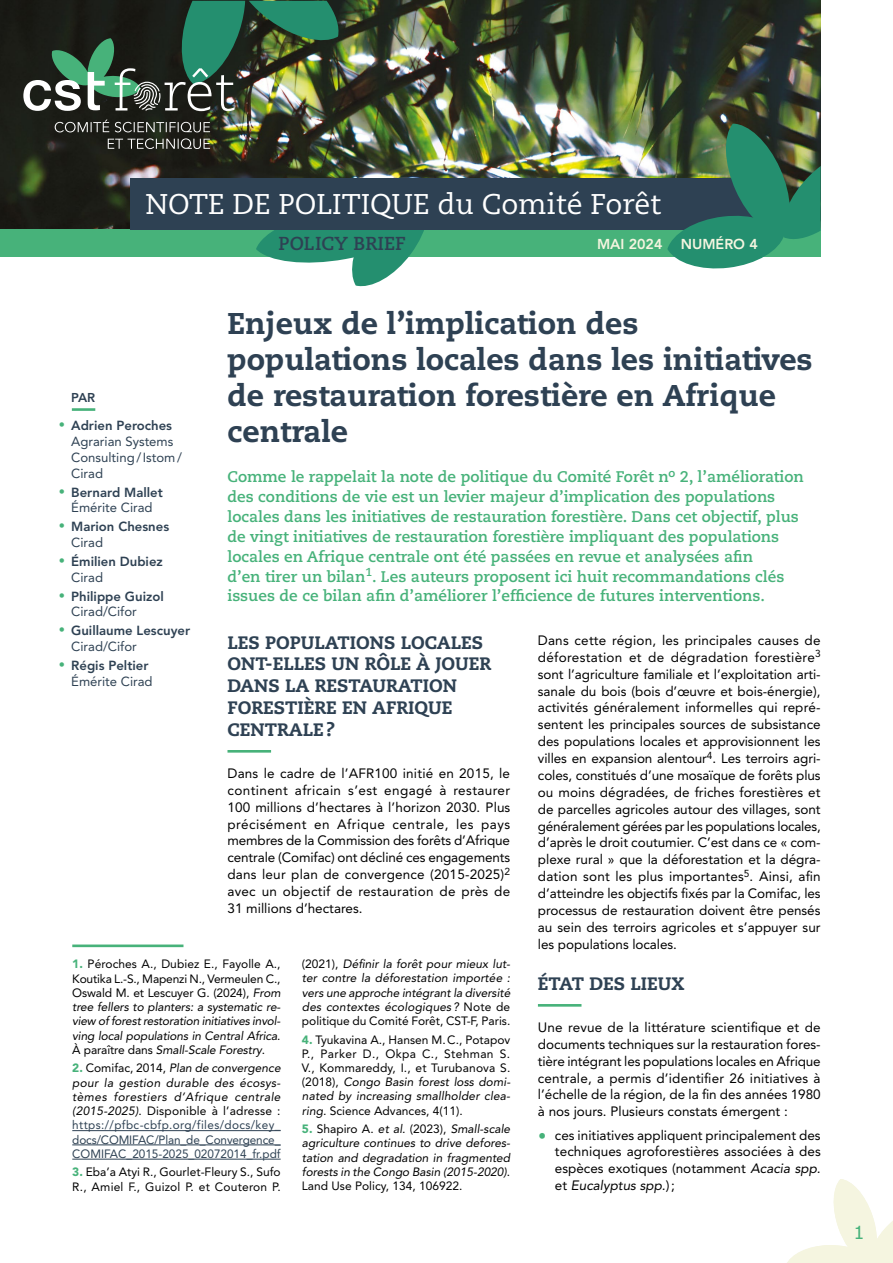
<style>
.page{position:relative;width:893px;height:1263px;background:#fff}
.page>*{position:absolute;margin:0;border:0;box-sizing:border-box;transform-origin:0 0}
.t1{font:800 30px/36px "Caecilia LT Std";color:#2e4153}
.t2{font:28.5px "Caecilia LT Std";color:#fff}
.t3{font:700 18.75px "Caecilia LT Std";color:#2e4153}
.t4{font:800 18px/21.8px "Caecilia LT Std";color:#2e4153}
.t5{font:18px "Verdana";color:#47b27a}
.t6{font:700 15.3px/20px "Caecilia LT Std";color:#47b27a}
.t7{font:800 14.25px "Avenir LT Std";color:#f5f5e0}
.t8{font:13.5px/17px "Avenir LT Std";color:#000;text-align:justify}
.t9{font:800 13.2px/15.8px "Avenir LT Std";color:#2e4153}
.t10{font:13.2px/15.8px "Avenir LT Std";color:#2e4153}
.t11{font:800 12.75px "Avenir LT Std";color:#2e4153}
.t12{font:italic 12px/14.2px "Avenir LT Std";letter-spacing:-.005em;color:#000;text-align:justify}
.t13{font:12px/14.2px "Avenir LT Std";letter-spacing:.015em;color:#000}
.t14{font:12px/14.2px "Avenir LT Std";color:#2e4153;text-align:justify}
.s1{color:#47b27a}
.s2{font-weight:800}
.s3{font-weight:400}
.s4{font-style:italic}
.s5{font-style:normal}
.s6{font-weight:900;color:#47b27a}
.s7{font-weight:900;font-style:normal;color:#47b27a}
.s8{color:#000}
.s9{font-style:italic;color:#000}
</style>
<div class="page">
<img style="left:0;top:0;width:820px;height:230px">
<div style="left:0;top:230px;width:821px;height:27px;background:#47b27a"></div>
<hr style="left:72px;top:408px;width:23px;height:3px;background:#47b27a">
<hr style="left:227px;top:750px;width:44px;height:3px;background:#47b27a">
<svg style="left:108px;top:138px;width:102px;height:11px"></svg>
<svg style="left:55px;top:120px;width:155px;height:12px"></svg>
<img style="left:23px;top:1px;width:317px;height:110px">
<hr style="left:538px;top:1004px;width:43px;height:3px;background:#47b27a">
<svg style="left:256px;top:230px;width:168px;height:57px"></svg>
<div style="left:131px;top:179px;width:643px;height:51px;background:#2e4153"></div>
<img style="left:667px;top:124px;width:154px;height:145px">
<svg style="left:787px;top:1179px;width:106px;height:84px"></svg>
<hr style="left:72px;top:944px;width:111px;height:3px;background:#47b27a">
<hr style="left:72px;top:1130px;width:209px;height:1px;background:#2e4153">
<hr style="left:72px;top:1144px;width:209px;height:1px;background:#2e4153">
<hr style="left:72px;top:1159px;width:209px;height:1px;background:#2e4153">
<h2 class="t2" style="left:145px;top:187px;width:517px">NOTE DE POLITIQUE du Comité Forêt</h2>
<h3 class="t3" style="left:279px;top:232px;width:129px">POLICY BRIEF</h3>
<p class="t7" style="left:597px;top:235px;width:67px">MAI 2024</p>
<p class="t7" style="left:681px;top:235px;width:79px">NUMÉRO 4</p>
<h1 class="t1" style="left:227px;top:305px;width:587px">Enjeux de l’implication des populations locales dans les initiatives de restauration forestière en Afrique centrale</h1>
<p class="t11" style="left:71px;top:390px;width:26px">PAR</p>
<p class="t10" style="left:71px;top:418px;width:112px;text-indent:-13px"><span class="s1">•</span> <span class="s2">Adrien Peroches<br></span>Agrarian Systems<br>Consulting/Istom/<br>Cirad</p>
<p class="t9" style="left:58px;top:484px;width:106px;text-align:center"><span class="s1">•</span> Bernard Mallet<br><span class="s3">Émérite Cirad</span></p>
<p class="t9" style="left:71px;top:519px;width:99px;text-indent:-13px"><span class="s1">•</span> Marion Chesnes<br><span class="s3">Cirad</span></p>
<p class="t9" style="left:71px;top:553px;width:93px;text-indent:-13px"><span class="s1">•</span> Émilien Dubiez<br><span class="s3">Cirad</span></p>
<p class="t9" style="left:71px;top:588px;width:94px;text-indent:-13px"><span class="s1">•</span> Philippe Guizol<br><span class="s3">Cirad/Cifor</span></p>
<p class="t9" style="left:71px;top:623px;width:120px;text-indent:-13px"><span class="s1">•</span> Guillaume Lescuyer<br><span class="s3">Cirad/Cifor</span></p>
<p class="t9" style="left:71px;top:658px;width:83px;text-indent:-13px"><span class="s1">•</span> Régis Peltier<br><span class="s3">Émérite Cirad</span></p>
<p class="t6" style="left:227px;top:467px;width:578px">Comme le rappelait la note de politique du Comité Forêt n<sup>o</sup> 2, l’amélioration des conditions de vie est un levier majeur d’implication des populations locales dans les initiatives de restauration forestière. Dans cet objectif, plus de vingt initiatives de restauration forestière impliquant des populations locales en Afrique centrale ont été passées en revue et analysées afin<br>d’en tirer un bilan<sup>1</sup>. Les auteurs proposent ici huit recommandations clés issues de ce bilan afin d’améliorer l’efficience de futures interventions.</p>
<h3 class="t4" style="left:227px;top:631px;width:265px">LES POPULATIONS LOCALES<br>ONT-ELLES UN RÔLE À JOUER<br>DANS LA RESTAURATION<br>FORESTIÈRE EN AFRIQUE<br>CENTRALE?</h3>
<p class="t8" style="left:227px;top:765px;width:284px">Dans le cadre de l’AFR100 initié en 2015, le continent africain s’est engagé à restaurer 100 millions d’hectares à l’horizon 2030. Plus précisément en Afrique centrale, les pays membres de la Commission des forêts d’Afrique centrale (Comifac) ont décliné ces engagements dans leur plan de convergence (2015-2025)<sup>2 </sup>avec un objectif de restauration de près de 31 millions d’hectares.</p>
<p class="t8" style="left:538px;top:632px;width:284px">Dans cette région, les principales causes de déforestation et de dégradation forestière<sup>3 </sup>sont l’agriculture familiale et l’exploitation arti&shy;sanale du bois (bois d’œuvre et bois-énergie), activités généralement informelles qui repré&shy;sentent les principales sources de subsistance des populations locales et approvisionnent les villes en expansion alentour<sup>4</sup>. Les terroirs agri&shy;coles, constitués d’une mosaïque de forêts plus ou moins dégradées, de friches forestières et de parcelles agricoles autour des villages, sont généralement gérées par les populations locales, d’après le droit coutumier. C’est dans ce « com&shy;plexe rural » que la déforestation et la dégra&shy;dation sont les plus importantes<sup>5</sup>. Ainsi, afin d’atteindre les objectifs fixés par la Comifac, les processus de restauration doivent être pensés au sein des terroirs agricoles et s’appuyer sur les populations locales.</p>
<h3 class="t4" style="left:538px;top:972px;width:148px">ÉTAT DES LIEUX</h3>
<p class="t8" style="left:538px;top:1019px;width:284px">Une revue de la littérature scientifique et de documents techniques sur la restauration fores&shy;tière intégrant les populations locales en Afrique centrale, a permis d’identifier 26 initiatives à l’échelle de la région, de la fin des années 1980 à nos jours. Plusieurs constats émergent :</p>
<p class="t8" style="left:555px;top:1126px;width:267px;text-indent:-17px"><span class="s1">•</span> ces initiatives appliquent principalement des techniques agroforestières associées à des espèces exotiques (notamment <span class="s4">Acacia spp. </span>et <span class="s4">Eucalyptus spp.</span>);</p>
<p class="t12" style="left:302px;top:957px;width:210px"><span class="s5">(2021),</span> Définir la forêt pour mieux lut&shy;ter contre la déforestation importée : vers une approche intégrant la diversité des contextes écologiques ? <span class="s5">Note de politique du Comité Forêt, CST-F, Paris.</span></p>
<p class="t13" style="left:302px;top:1032px;width:210px;text-align:justify"><span class="s6">4.</span> Tyukavina A., Hansen M.C., Potapov P., Parker D., Okpa C., Stehman S.<br>V., Kommareddy, I., et Turubanova S. (2018), <span class="s4">Congo Basin forest loss domi&shy;nated by increasing smallholder clea&shy;ring.</span> Science Advances, 4(11).</p>
<p class="t12" style="left:302px;top:1122px;width:210px"><span class="s7">5.</span> <span class="s5">Shapiro A.</span> et al. <span class="s5">(2023),</span> Small-scale agriculture continues to drive defores&shy;tation and degradation in fragmented forests in the Congo Basin (2015-2020)<span class="s5">.<br>Land Use Policy, 134, 106922.</span></p>
<p class="t12" style="left:72px;top:957px;width:210px"><span class="s7">1.</span> <span class="s5">Péroches A., Dubiez E., Fayolle A., Koutika L.-S., Mapenzi N., Vermeulen C., Oswald M. et Lescuyer G. (2024),</span> From tree fellers to planters: a systematic re&shy;view of forest restoration initiatives invol&shy;ving local populations in Central Africa<span class="s5">.<br>À paraître dans</span> Small-Scale Forestry<span class="s5">.</span></p>
<p class="t14" style="left:72px;top:1061px;width:210px"><span class="s6">2.</span> <span class="s8">Comifac, 2014,</span> <span class="s9">Plan de convergence pour la gestion durable des écosys&shy;tèmes forestiers d’Afrique centrale (2015-2025)</span><span class="s8">. Disponible à l’adresse : </span>https://pfbc-cbfp.org/files/docs/key_ docs/COMIFAC/Plan_de_Convergence_ COMIFAC_2015-2025_02072014_fr.pdf</p>
<p class="t13" style="left:72px;top:1165px;width:210px"><span class="s6">3.</span> Eba’a Atyi R., Gourlet-Fleury S., Sufo<br>R., Amiel F., Guizol P. et Couteron P.</p>
<h3 class="t5" style="left:854px;top:1219px;width:11px">1</h3>
</div>
